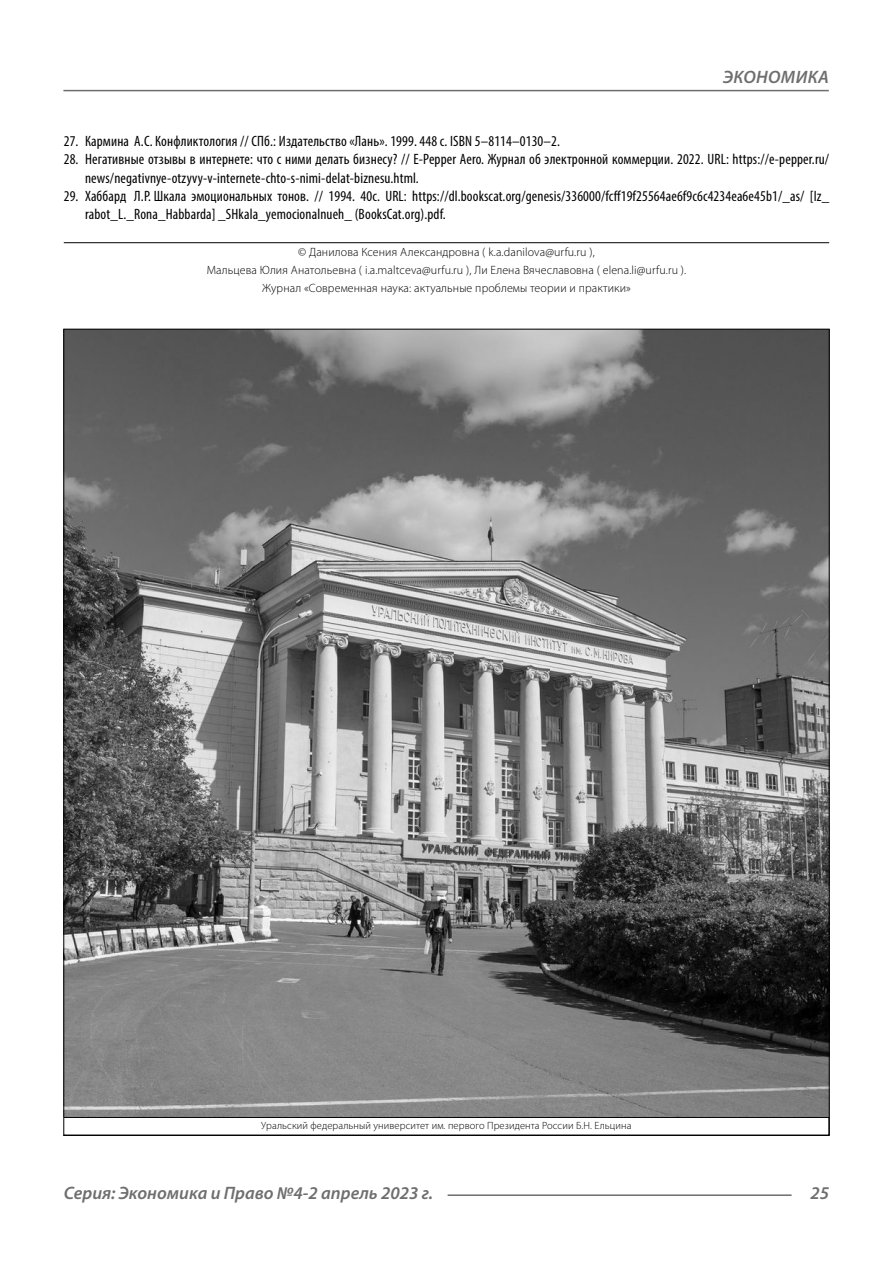
<style>
.page{position:relative;width:893px;height:1263px;background:#fff}
.page>*{position:absolute;margin:0;border:0;box-sizing:border-box;transform-origin:0 0}
.t1{font:italic 600 18px "Myriad Pro";color:#6e6e6e}
.t2{font:italic 600 18px "Myriad Pro";letter-spacing:.04em;color:#6e6e6e}
.t3{font:condensed 15px/18.3px "Myriad Pro";letter-spacing:.01em;color:#000}
.Copy{font:300 12px/18.3px "Myriad Pro";letter-spacing:.01em;color:#000;text-align:center}
.Author-doc{font:300 10.5px "Myriad Pro";letter-spacing:.01em;color:#000}
</style>
<div class="page">
<hr style="left:64px;top:242px;width:765px;height:1px;background:#000">
<img style="left:65px;top:331px;width:763px;height:786px">
<div style="left:63px;top:1117px;width:766px;height:18px;border:1px solid #000"></div>
<hr style="left:63px;top:90px;width:766px;height:1px;background:#6e6e6e">
<hr style="left:448px;top:1194px;width:344px;height:2px;background:#6e6e6e">
<p class="t2" style="left:723px;top:66px;width:106px">Экономика</p>
<p class="t3" style="left:64px;top:132px;width:498px">27. Кармина А.С. Конфликтология // СПб.: Издательство «Лань». 1999. 448 с. ISBN 5–8114–0130–2.</p>
<p class="t3" style="left:85px;top:150px;width:746px;text-indent:-21px">28. Негативные отзывы в интернете: что с ними делать бизнесу? // E-Pepper Aero. Журнал об электронной коммерции. 2022. URL: https://e-pepper.ru/ news/negativnye-otzyvy-v-internete-chto-s-nimi-delat-biznesu.html.</p>
<p class="t3" style="left:85px;top:187px;width:746px;text-indent:-21px">29. Хаббард Л.Р. Шкала эмоциональных тонов. // 1994. 40с. URL: https://dl.bookscat.org/genesis/336000/fcff19f25564ae6f9c6c4234ea6e45b1/_as/ [Iz_ rabot_L._Rona_Habbarda] _SHkala_yemocionalnueh_ (BooksCat.org).pdf.</p>
<p class="Copy" style="left:207px;top:243px;width:481px">© Данилова Ксения Александровна ( k.a.danilova@urfu.ru ),<br>Мальцева Юлия Анатольевна ( i.a.maltceva@urfu.ru ), Ли Елена Вячеславовна ( elena.li@urfu.ru ).<br>Журнал «Современная наука: актуальные проблемы теории и практики»</p>
<p class="Author-doc" style="left:261px;top:1119px;width:372px">Уральский федеральный университет им. первого Президента России Б.Н. Ельцина</p>
<p class="t1" style="left:64px;top:1182px;width:371px">Серия: Экономика и Право №4-2 апрель 2023 г.</p>
<p class="t1" style="left:810px;top:1182px;width:20px">25</p>
</div>
